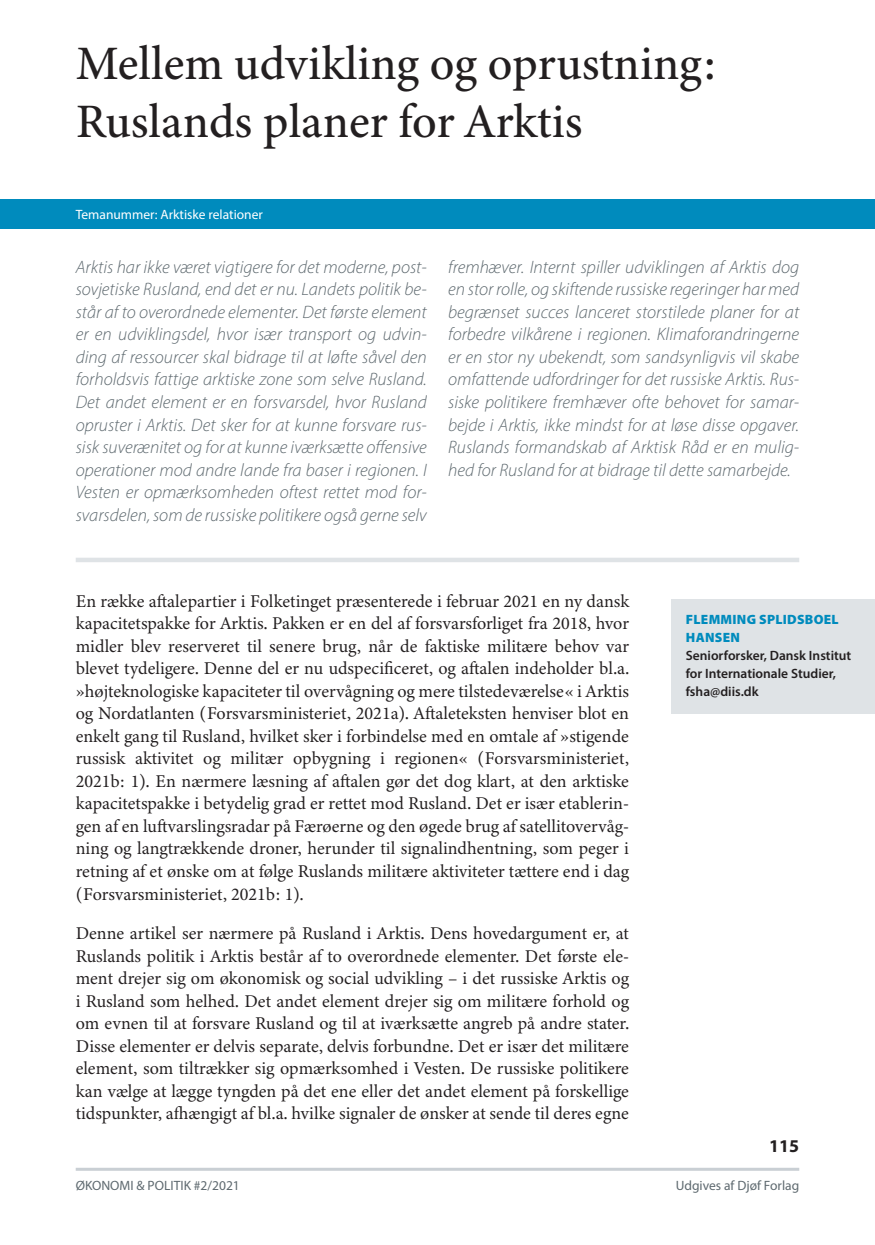
<style>
.page{position:relative;width:875px;height:1245px;background:#fff}
.page>*{position:absolute;margin:0;border:0;box-sizing:border-box;transform-origin:0 0}
.t1{font:500 48px/58.5px "Minion 3";color:#231f20}
.t2{font:18px/22.5px "Minion 3";color:#231f20;text-align:justify}
.t3{font:italic 300 18px/22.5px "Myriad Pro";color:#5e696f;text-align:justify}
.t4{font:700 18px "Myriad Pro";color:#231f20}
.t5{font:600 13.5px/18px "Myriad Pro";color:#231f20}
.t6{font:13.5px "Myriad Pro";color:#5e696f}
.t7{font:13.5px "Myriad Pro";color:#fff}
.t8{font:900 13.5px/18px "Myriad Pro";letter-spacing:.02em;color:#008bbd}
</style>
<div class="page">
<div style="left:671px;top:599px;width:203px;height:114px;background:#dfe3e6"></div>
<div style="left:0;top:199px;width:874px;height:30px;background:#008bbd"></div>
<hr style="left:76px;top:1167px;width:722px;height:3px;background:#c9cfd4">
<div style="left:76px;top:557px;width:722px;height:5px;background:#dfe3e6"></div>
<h1 class="t1" style="left:76px;top:34px;width:642px">Mellem udvikling og oprustning:<br>Ruslands planer for Arktis</h1>
<p class="t7" style="left:76px;top:206px;width:189px">Temanummer: Arktiske relationer</p>
<p class="t3" style="left:76px;top:255px;width:352px">Arktis har ikke været vigtigere for det moderne, post&shy;sovjetiske Rusland, end det er nu. Landets politik be&shy;står af to overordnede elementer. Det første element er en udviklingsdel, hvor især transport og udvin&shy;ding af ressourcer skal bidrage til at løfte såvel den forholdsvis fattige arktiske zone som selve Rusland.<br>Det andet element er en forsvarsdel, hvor Rusland opruster i Arktis. Det sker for at kunne forsvare rus&shy;sisk suverænitet og for at kunne iværksætte offensive operationer mod andre lande fra baser i regionen. I Vesten er opmærksomheden oftest rettet mod for&shy;svarsdelen, som de russiske politikere også gerne selv</p>
<p class="t3" style="left:448px;top:255px;width:352px">fremhæver. Internt spiller udviklingen af Arktis dog en stor rolle, og skiftende russiske regeringer har med begrænset succes lanceret storstilede planer for at forbedre vilkårene i regionen. Klimaforandringerne er en stor ny ubekendt, som sandsynligvis vil skabe omfattende udfordringer for det russiske Arktis. Rus&shy;siske politikere fremhæver ofte behovet for samar&shy;bejde i Arktis, ikke mindst for at løse disse opgaver.<br>Ruslands formandskab af Arktisk Råd er en mulig&shy;hed for Rusland for at bidrage til dette samarbejde.</p>
<p class="t2" style="left:76px;top:589px;width:554px">En række aftalepartier i Folketinget præsenterede i februar 2021 en ny dansk kapacitetspakke for Arktis. Pakken er en del af forsvarsforliget fra 2018, hvor midler blev reserveret til senere brug, når de faktiske militære behov var blevet tydeligere. Denne del er nu udspecificeret, og aftalen indeholder bl.a. »højteknologiske kapaciteter til overvågning og mere tilstedeværelse« i Arktis og Nordatlanten (Forsvarsministeriet, 2021a). Aftaleteksten henviser blot en enkelt gang til Rusland, hvilket sker i forbindelse med en omtale af »stigende russisk aktivitet og militær opbygning i regionen« (Forsvarsministeriet, 2021b: 1). En nærmere læsning af aftalen gør det dog klart, at den arktiske kapacitetspakke i betydelig grad er rettet mod Rusland. Det er især etablerin&shy;gen af en luftvarslingsradar på Færøerne og den øgede brug af satellitovervåg&shy;ning og langtrækkende droner, herunder til signalindhentning, som peger i retning af et ønske om at følge Ruslands militære aktiviteter tættere end i dag (Forsvarsministeriet, 2021b: 1).</p>
<p class="t2" style="left:76px;top:921px;width:554px">Denne artikel ser nærmere på Rusland i Arktis. Dens hovedargument er, at Ruslands politik i Arktis består af to overordnede elementer. Det første ele&shy;ment drejer sig om økonomisk og social udvikling – i det russiske Arktis og i Rusland som helhed. Det andet element drejer sig om militære forhold og om evnen til at forsvare Rusland og til at iværksætte angreb på andre stater.<br>Disse elementer er delvis separate, delvis forbundne. Det er især det militære element, som tiltrækker sig opmærksomhed i Vesten. De russiske politikere kan vælge at lægge tyngden på det ene eller det andet element på forskellige tidspunkter, afhængigt af bl.a. hvilke signaler de ønsker at sende til deres egne</p>
<p class="t8" style="left:685px;top:610px;width:154px">FLEMMING SPLIDSBOEL<br>HANSEN</p>
<p class="t5" style="left:685px;top:646px;width:167px">Seniorforsker, Dansk Institut for Internationale Studier, fsha@diis.dk</p>
<p class="t4" style="left:769px;top:1134px;width:31px">115</p>
<p class="t6" style="left:76px;top:1176px;width:166px">ØKONOMI &amp; POLITIK #2/2021</p>
<p class="t6" style="left:675px;top:1176px;width:125px">Udgives af Djøf Forlag</p>
</div>
